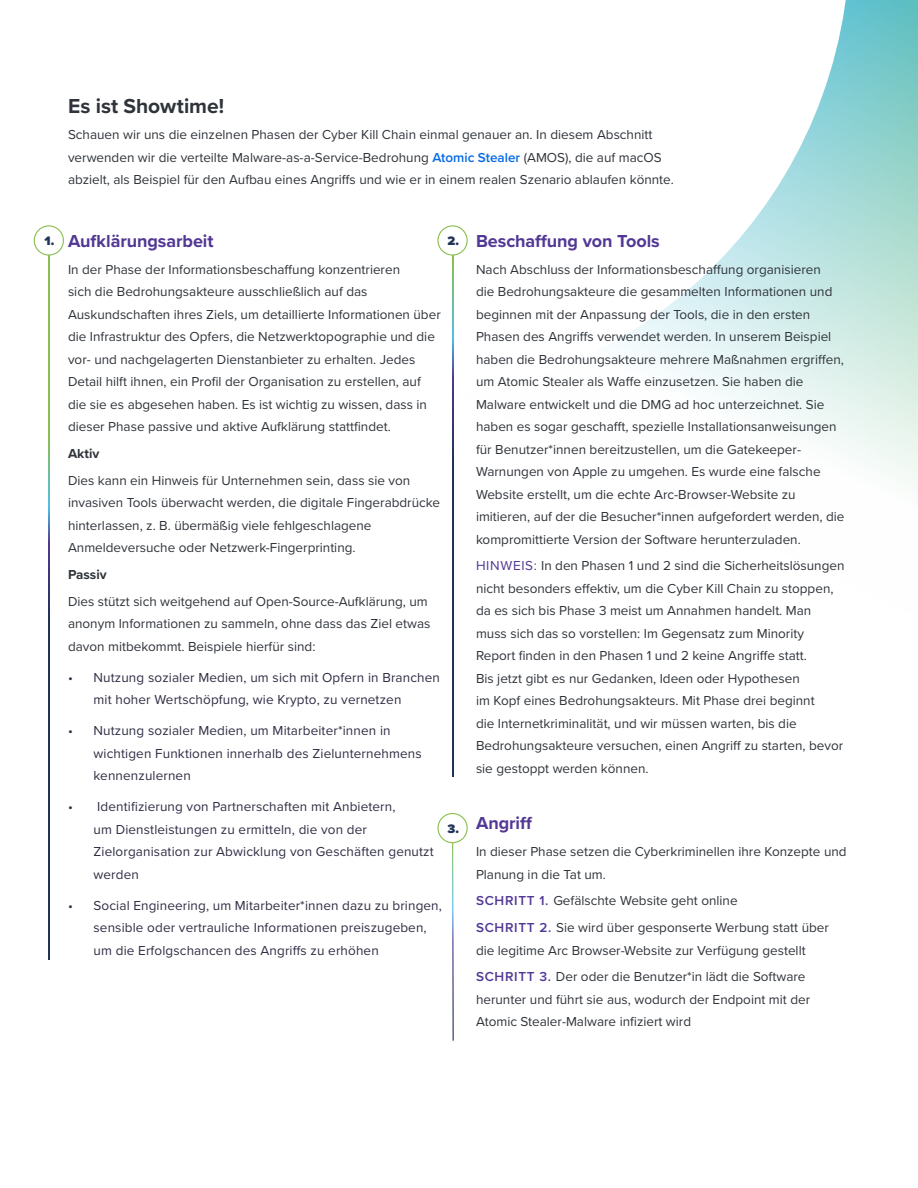
<style>
.page{position:relative;width:918px;height:1188px;background:#fff}
.page>*{position:absolute;margin:0;border:0;box-sizing:border-box;transform-origin:0 0}
.t1{font:700 21px "Proxima Nova";color:#2f343a}
.t2{font:700 18px "Proxima Nova";letter-spacing:-.005em;color:#523894}
.t3{font:13.5px/22.5px "Proxima Nova";color:#2f343a}
.t4{font:13.5px/22.5px "Proxima Nova";letter-spacing:.01em;color:#2f2e45}
.t5{font:700 13.5px "Proxima Nova";color:#2f343a}
.t6{font:900 12.75px "Proxima Nova";color:#213359}
.s1{font-weight:600;color:#056ae6}
.s2{color:#523894}
.s3{font-weight:600;color:#523894}
</style>
<div class="page">
<svg style="left:453px;top:0;width:465px;height:726px"></svg>
<svg style="left:33px;top:0;width:817px;height:399px"></svg>
<svg style="left:48px;top:256px;width:1px;height:704px"></svg>
<svg style="left:452px;top:256px;width:1px;height:520px"></svg>
<svg style="left:452px;top:843px;width:2px;height:198px"></svg>
<div style="left:34px;top:226px;width:29px;height:29px;background:#fff;border-radius:50%"></div>
<div style="left:34px;top:225px;width:30px;height:31px;border:1px solid #8abf4f;border-radius:50%"></div>
<div style="left:438px;top:226px;width:29px;height:29px;background:#fff;border-radius:50%"></div>
<div style="left:437px;top:225px;width:31px;height:31px;border:1px solid #8abf4f;border-radius:50%"></div>
<div style="left:437px;top:813px;width:31px;height:30px;border:1px solid #8abf4f;border-radius:50%"></div>
<h1 class="t1" style="left:68px;top:90px;width:158px">Es ist Showtime!</h1>
<p class="t3" style="left:68px;top:123px;width:607px">Schauen wir uns die einzelnen Phasen der Cyber Kill Chain einmal genauer an. In diesem Abschnitt verwenden wir die verteilte Malware-as-a-Service-Bedrohung <span class="s1">Atomic Stealer</span> (AMOS), die auf macOS abzielt, als Beispiel für den Aufbau eines Angriffs und wie er in einem realen Szenario ablaufen könnte.</p>
<h2 class="t2" style="left:68px;top:227px;width:147px">Aufklärungsarbeit</h2>
<p class="t3" style="left:68px;top:257px;width:374px">In der Phase der Informationsbeschaffung konzentrieren<br>sich die Bedrohungsakteure ausschließlich auf das Auskundschaften ihres Ziels, um detaillierte Informationen über die Infrastruktur des Opfers, die Netzwerktopographie und die vor- und nachgelagerten Dienstanbieter zu erhalten. Jedes Detail hilft ihnen, ein Profil der Organisation zu erstellen, auf die sie es abgesehen haben. Es ist wichtig zu wissen, dass in dieser Phase passive und aktive Aufklärung stattfindet.</p>
<p class="t5" style="left:68px;top:443px;width:33px">Aktiv</p>
<p class="t3" style="left:68px;top:468px;width:374px">Dies kann ein Hinweis für Unternehmen sein, dass sie von invasiven Tools überwacht werden, die digitale Fingerabdrücke hinterlassen, z. B. übermäßig viele fehlgeschlagene Anmeldeversuche oder Netzwerk-Fingerprinting.</p>
<p class="t5" style="left:68px;top:564px;width:40px">Passiv</p>
<p class="t3" style="left:68px;top:589px;width:364px">Dies stützt sich weitgehend auf Open-Source-Aufklärung, um anonym Informationen zu sammeln, ohne dass das Ziel etwas davon mitbekommt. Beispiele hierfür sind:</p>
<p class="t4" style="left:94px;top:665px;width:348px;text-indent:-26px">• Nutzung sozialer Medien, um sich mit Opfern in Branchen mit hoher Wertschöpfung, wie Krypto, zu vernetzen</p>
<p class="t4" style="left:94px;top:719px;width:330px;text-indent:-26px">• Nutzung sozialer Medien, um Mitarbeiter*innen in wichtigen Funktionen innerhalb des Zielunternehmens kennenzulernen</p>
<p class="t4" style="left:94px;top:795px;width:342px;text-indent:-26px">• Identifizierung von Partnerschaften mit Anbietern,<br>um Dienstleistungen zu ermitteln, die von der Zielorganisation zur Abwicklung von Geschäften genutzt werden</p>
<p class="t4" style="left:94px;top:893px;width:350px;text-indent:-26px">• Social Engineering, um Mitarbeiter*innen dazu zu bringen, sensible oder vertrauliche Informationen preiszugeben, um die Erfolgschancen des Angriffs zu erhöhen</p>
<p class="t6" style="left:45px;top:231px;width:11px">1.</p>
<p class="t6" style="left:448px;top:231px;width:13px">2.</p>
<p class="t6" style="left:447px;top:819px;width:13px">3.</p>
<h2 class="t2" style="left:476px;top:227px;width:185px">Beschaffung von Tools</h2>
<p class="t3" style="left:476px;top:257px;width:370px">Nach Abschluss der Informationsbeschaffung organisieren<br>die Bedrohungsakteure die gesammelten Informationen und beginnen mit der Anpassung der Tools, die in den ersten Phasen des Angriffs verwendet werden. In unserem Beispiel haben die Bedrohungsakteure mehrere Maßnahmen ergriffen, um Atomic Stealer als Waffe einzusetzen. Sie haben die Malware entwickelt und die DMG ad hoc unterzeichnet. Sie haben es sogar geschafft, spezielle Installationsanweisungen für Benutzer*innen bereitzustellen, um die Gatekeeper-Warnungen von Apple zu umgehen. Es wurde eine falsche Website erstellt, um die echte Arc-Browser-Website zu imitieren, auf der die Besucher*innen aufgefordert werden, die kompromittierte Version der Software herunterzuladen.</p>
<p class="t3" style="left:476px;top:554px;width:370px"><span class="s2">HINWEIS:</span> In den Phasen 1 und 2 sind die Sicherheitslösungen nicht besonders effektiv, um die Cyber Kill Chain zu stoppen, da es sich bis Phase 3 meist um Annahmen handelt. Man muss sich das so vorstellen: Im Gegensatz zum Minority Report finden in den Phasen 1 und 2 keine Angriffe statt.<br>Bis jetzt gibt es nur Gedanken, Ideen oder Hypothesen<br>im Kopf eines Bedrohungsakteurs. Mit Phase drei beginnt<br>die Internetkriminalität, und wir müssen warten, bis die Bedrohungsakteure versuchen, einen Angriff zu starten, bevor sie gestoppt werden können.</p>
<h2 class="t2" style="left:476px;top:810px;width:58px">Angriff</h2>
<p class="t3" style="left:476px;top:840px;width:372px">In dieser Phase setzen die Cyberkriminellen ihre Konzepte und<br>Planung in die Tat um.</p>
<p class="t3" style="left:476px;top:887px;width:354px;line-height:26.7px"><span class="s3">SCHRITT 1.</span> Gefälschte Website geht online<br><span class="s3">SCHRITT 2.</span> Sie wird über gesponserte Werbung statt über</p>
<p class="t3" style="left:476px;top:936px;width:331px;line-height:26.7px">die legitime Arc Browser-Website zur Verfügung gestellt<br><span class="s3">SCHRITT 3.</span> Der oder die Benutzer*in lädt die Software</p>
<p class="t3" style="left:476px;top:988px;width:336px">herunter und führt sie aus, wodurch der Endpoint mit der<br>Atomic Stealer-Malware infiziert wird</p>
</div>
